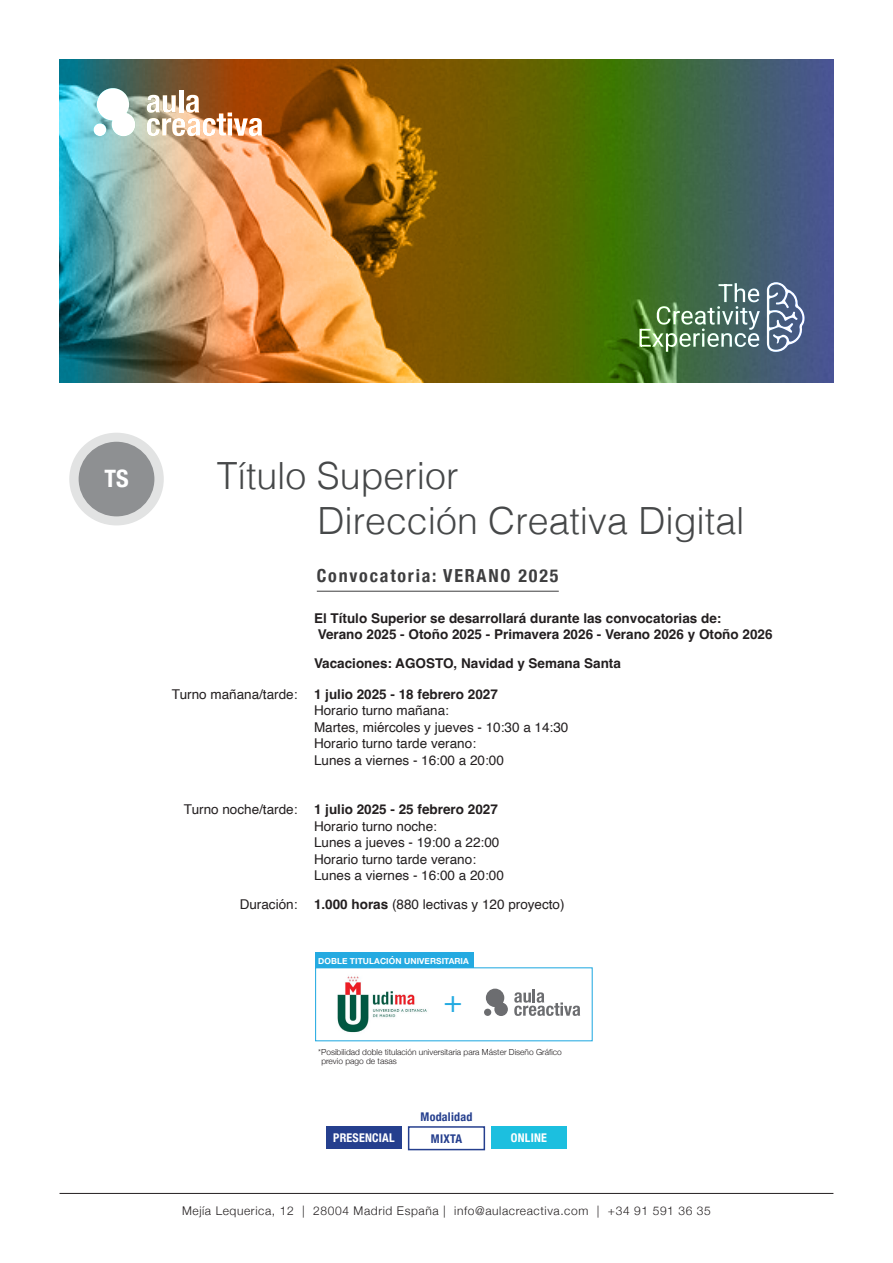
<style>
.page{position:relative;width:893px;height:1263px;background:#fff}
.page>*{position:absolute;margin:0;border:0;box-sizing:border-box;transform-origin:0 0}
.t1{font:300 37.5px/45px "Helvetica";color:#464849}
.que_aprenderas{font:31.8px "Helvetica Neue";color:#24aae1}
.subtítulo{font:700 condensed 24px "Helvetica Neue";color:#fff}
.t2{font:700 condensed 18px "Helvetica Neue";letter-spacing:.1em;color:#3e3e3f}
.horario{font:13.5px/16.5px "Helvetica";color:#231f20}
.texto{font:700 13.5px/16.2px "Helvetica";color:#231f20}
.texto-2{font:13.5px "Helvetica";color:#231f20}
.t3{font:300 12px "Helvetica Neue";letter-spacing:.05em;color:#231f20}
.t4{font:700 condensed 12px "Helvetica Neue";letter-spacing:.02em;color:#fff}
.t5{font:700 condensed 12px "Helvetica Neue";letter-spacing:.02em;color:#253f8e}
.que_aprenderas-2{font:300 8.4px/8.9px "Helvetica Neue";color:#231f20}
.que_aprenderas-3{font:700 8.4px "Helvetica Neue";letter-spacing:.01em;color:#fff}
.s1{font-weight:700}
</style>
<div class="page">
<div style="left:326px;top:1126px;width:76px;height:23px;background:#253f8e"></div>
<div style="left:408px;top:1126px;width:77px;height:24px;border:2px solid #253f8e"></div>
<div style="left:491px;top:1126px;width:76px;height:23px;background:#1cbfdf"></div>
<hr style="left:60px;top:1193px;width:773px;height:1px;background:#231f20">
<hr style="left:317px;top:591px;width:242px;height:1px;background:#3e3e3f">
<div style="left:69px;top:433px;width:95px;height:92px;background:#e2e3e3;border-radius:50%"></div>
<div style="left:79px;top:442px;width:75px;height:74px;background:#8e9092;border-radius:50%"></div>
<img style="left:60px;top:60px;width:773px;height:323px">
<svg style="left:514px;top:989px;width:66px;height:27px"></svg>
<svg style="left:486px;top:989px;width:22px;height:27px"></svg>
<div style="left:484px;top:1009px;width:7px;height:7px;background:#6c6d70;border-radius:50%"></div>
<img style="left:337px;top:976px;width:90px;height:57px">
<div style="left:315px;top:967px;width:278px;height:74px;border:1px solid #24aae1"></div>
<div style="left:315px;top:952px;width:159px;height:15px;background:#24aae1"></div>
<p class="subtítulo" style="left:104px;top:459px;width:26px">TS</p>
<p class="t1" style="left:317px;top:450px;width:429px;text-indent:-100px">Título Superior<br>Dirección Creativa Digital</p>
<p class="t2" style="left:317px;top:561px;width:243px">Convocatoria: VERANO 2025</p>
<p class="texto" style="left:314px;top:611px;width:460px">El Título Superior se desarrollará durante las convocatorias de:<br>Verano 2025 - Otoño 2025 - Primavera 2026 - Verano 2026 y Otoño 2026</p>
<p class="texto" style="left:314px;top:656px;width:308px">Vacaciones: AGOSTO, Navidad y Semana Santa</p>
<p class="horario" style="left:314px;top:686px;width:256px;text-indent:-142px">Turno mañana/tarde: <span class="s1">1 julio 2025 - 18 febrero 2027<br></span>Horario turno mañana:<br>Martes, miércoles y jueves - 10:30 a 14:30<br>Horario turno tarde verano:<br>Lunes a viernes - 16:00 a 20:00</p>
<p class="horario" style="left:314px;top:801px;width:191px;text-indent:-130px">Turno noche/tarde: <span class="s1">1 julio 2025 - 25 febrero 2027<br></span>Horario turno noche:<br>Lunes a jueves - 19:00 a 22:00<br>Horario turno tarde verano:<br>Lunes a viernes - 16:00 a 20:00</p>
<p class="texto-2" style="left:240px;top:894px;width:326px">Duración: <span class="s1">1.000 horas</span> (880 lectivas y 120 proyecto)</p>
<p class="que_aprenderas-3" style="left:318px;top:954px;width:152px">DOBLE TITULACIÓN UNIVERSITARIA</p>
<p class="que_aprenderas" style="left:443px;top:978px;width:21px">+</p>
<p class="que_aprenderas-2" style="left:321px;top:1047px;width:242px;text-indent:-3px">*Posibilidad doble titulación universitaria para Máster Diseño Gráfico previo pago de tasas</p>
<p class="t5" style="left:421px;top:1107px;width:53px">Modalidad</p>
<p class="t4" style="left:333px;top:1127px;width:63px">PRESENCIAL</p>
<p class="t5" style="left:431px;top:1128px;width:33px">MIXTA</p>
<p class="t4" style="left:511px;top:1127px;width:38px">ONLINE</p>
<p class="t3" style="left:182px;top:1201px;width:530px">Mejía Lequerica, 12 | 28004 Madrid España | info@aulacreactiva.com | +34 91 591 36 35</p>
</div>
